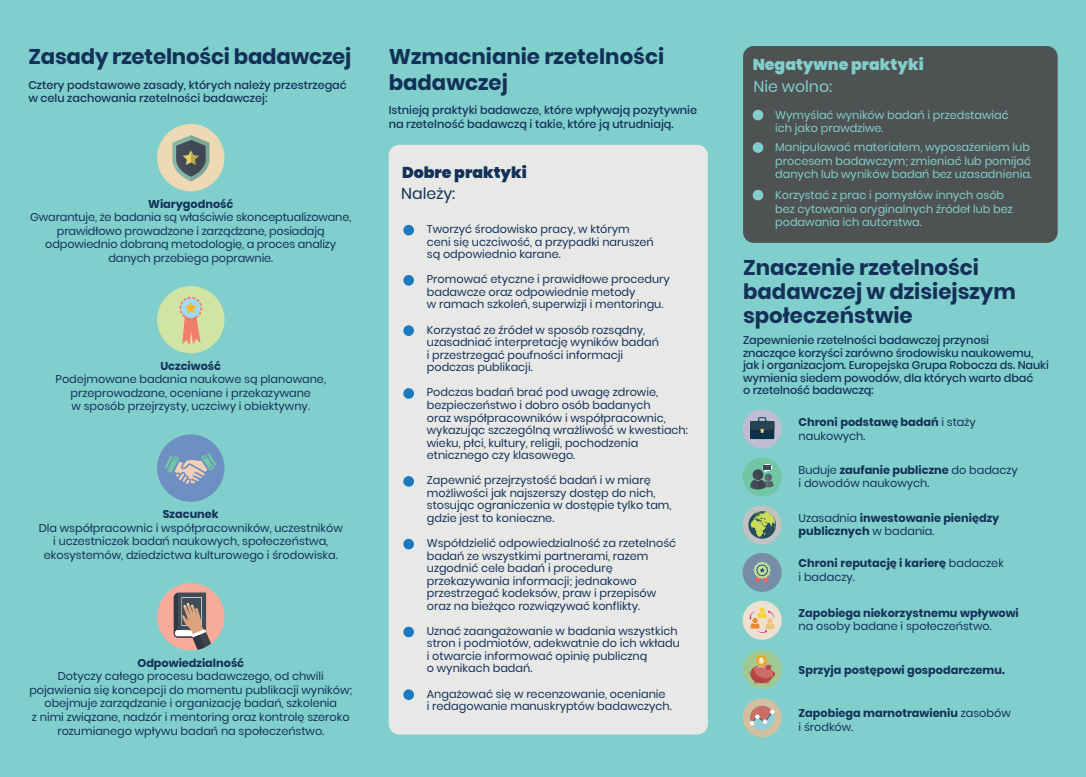
<style>
.page{position:relative;width:1086px;height:777px;background:#fff}
.page>*{position:absolute;margin:0;border:0;box-sizing:border-box;transform-origin:0 0}
.t1{font:700 21.25px/23.8px "Poppins";color:#133158}
.t2{font:900 15.75px "Poppins";color:#81cfcd}
.t3{font:900 15.75px "Poppins";color:#133158}
.t4{font:15.75px "Poppins";color:#81cfcd}
.t5{font:15.75px "Poppins";color:#133158}
.t6{font:11.25px/12.5px "Poppins";color:#133158}
.t7{font:500 11.25px/12.5px "Poppins";letter-spacing:-.01em;color:#133158}
.t8{font:700 11.25px/13.5px "Poppins";color:#133158}
.t9{font:11.25px/13.5px "Poppins";color:#81cfcd}
.s1{font-weight:400}
.s2{font-weight:700}
</style>
<div class="page">
<div style="left:0;top:0;width:1085px;height:777px;background:#81cfcd"></div>
<div style="left:157px;top:434px;width:67px;height:68px;background:#6d8fc1;border-radius:50%"></div>
<svg style="left:165px;top:453px;width:51px;height:31px"></svg>
<div style="left:157px;top:286px;width:67px;height:67px;background:#d1e4a3;border-radius:50%"></div>
<svg style="left:179px;top:296px;width:23px;height:49px"></svg>
<div style="left:157px;top:583px;width:67px;height:67px;background:#f8ab9b;border-radius:50%"></div>
<svg style="left:173px;top:593px;width:38px;height:56px"></svg>
<div style="left:157px;top:124px;width:67px;height:67px;background:#edd9b3;border-radius:50%"></div>
<svg style="left:172px;top:135px;width:37px;height:46px"></svg>
<div style="left:388px;top:145px;width:319px;height:589px;background:#e8e9e7;border-radius:11px"></div>
<div style="left:403px;top:225px;width:11px;height:10px;background:#1b79bf;border-radius:50%"></div>
<div style="left:403px;top:275px;width:11px;height:11px;background:#1b79bf;border-radius:50%"></div>
<div style="left:403px;top:325px;width:11px;height:11px;background:#1b79bf;border-radius:50%"></div>
<div style="left:403px;top:388px;width:11px;height:11px;background:#1b79bf;border-radius:50%"></div>
<div style="left:403px;top:476px;width:11px;height:11px;background:#1b79bf;border-radius:50%"></div>
<div style="left:403px;top:539px;width:11px;height:10px;background:#1b79bf;border-radius:50%"></div>
<div style="left:403px;top:626px;width:11px;height:11px;background:#1b79bf;border-radius:50%"></div>
<div style="left:403px;top:689px;width:11px;height:11px;background:#1b79bf;border-radius:50%"></div>
<div style="left:742px;top:46px;width:315px;height:197px;background:#4f5252;border-radius:11px"></div>
<div style="left:752px;top:110px;width:11px;height:10px;background:#81cfcd;border-radius:50%"></div>
<div style="left:752px;top:142px;width:11px;height:11px;background:#81cfcd;border-radius:50%"></div>
<div style="left:752px;top:190px;width:11px;height:10px;background:#81cfcd;border-radius:50%"></div>
<div style="left:742px;top:409px;width:39px;height:39px;background:#bebdd3;border-radius:50%"></div>
<svg style="left:750px;top:417px;width:24px;height:22px"></svg>
<div style="left:742px;top:457px;width:39px;height:39px;background:#71c7a4;border-radius:50%"></div>
<svg style="left:750px;top:464px;width:23px;height:25px"></svg>
<div style="left:742px;top:553px;width:39px;height:39px;background:#778ca5;border-radius:50%"></div>
<svg style="left:753px;top:561px;width:17px;height:22px"></svg>
<div style="left:742px;top:505px;width:39px;height:39px;background:#c1c2c1;border-radius:50%"></div>
<svg style="left:746px;top:509px;width:31px;height:32px"></svg>
<div style="left:742px;top:698px;width:39px;height:39px;background:#d0c0a1;border-radius:50%"></div>
<svg style="left:749px;top:705px;width:25px;height:25px"></svg>
<div style="left:742px;top:650px;width:39px;height:39px;background:#a0c991;border-radius:50%"></div>
<svg style="left:747px;top:655px;width:27px;height:28px"></svg>
<div style="left:742px;top:601px;width:39px;height:39px;background:#ece1d1;border-radius:50%"></div>
<svg style="left:749px;top:607px;width:25px;height:26px"></svg>
<h1 class="t1" style="left:28px;top:45px;width:324px">Zasady rzetelności badawczej</h1>
<p class="t7" style="left:28px;top:78px;width:320px;line-height:13.5px">Cztery podstawowe zasady, których należy przestrzegać w celu zachowania rzetelności badawczej:</p>
<p class="t8" style="left:148px;top:197px;width:87px">Wiarygodność</p>
<p class="t6" style="left:30px;top:211px;width:322px;line-height:13.5px;text-align:center">Gwarantuje, że badania są właściwie skonceptualizowane, prawidłowo prowadzone i zarządzane, posiadają odpowiednio dobraną metodologię, a proces analizy danych przebiega poprawnie.</p>
<p class="t8" style="left:160px;top:359px;width:62px">Uczciwość</p>
<p class="t6" style="left:56px;top:373px;width:272px;line-height:13.5px;text-align:center">Podejmowane badania naukowe są planowane, przeprowadzane, oceniane i przekazywane<br>w sposób przejrzysty, uczciwy i obiektywny.</p>
<p class="t8" style="left:163px;top:508px;width:57px">Szacunek</p>
<p class="t6" style="left:39px;top:521px;width:305px;line-height:13.5px;text-align:center">Dla współpracownic i współpracowników, uczestników i uczestniczek badań naukowych, społeczeństwa, ekosystemów, dziedzictwa kulturowego i środowiska.</p>
<p class="t8" style="left:137px;top:656px;width:108px">Odpowiedzialność</p>
<p class="t6" style="left:29px;top:670px;width:324px;line-height:13.5px;text-align:center">Dotyczy całego procesu badawczego, od chwili pojawienia się koncepcji do momentu publikacji wyników; obejmuje zarządzanie i organizację badań, szkolenia<br>z nimi związane, nadzór i mentoring oraz kontrolę szeroko rozumianego wpływu badań na społeczeństwo.</p>
<h1 class="t1" style="left:388px;top:44px;width:277px;line-height:25.5px">Wzmacnianie rzetelności badawczej</h1>
<p class="t7" style="left:388px;top:103px;width:310px;line-height:13.5px">Istnieją praktyki badawcze, które wpływają pozytywnie na rzetelność badawczą i takie, które ją utrudniają.</p>
<h2 class="t3" style="left:402px;top:163px;width:126px">Dobre praktyki</h2>
<h2 class="t5" style="left:401px;top:185px;width:56px">Należy:</h2>
<p class="t6" style="left:426px;top:223px;width:228px">Tworzyć środowisko pracy, w którym ceni się uczciwość, a przypadki naruszeń są odpowiednio karane.</p>
<p class="t6" style="left:426px;top:273px;width:244px">Promować etyczne i prawidłowe procedury badawcze oraz odpowiednie metody<br>w ramach szkoleń, superwizji i mentoringu.</p>
<p class="t6" style="left:426px;top:323px;width:233px">Korzystać ze źródeł w sposób rozsądny, uzasadniać interpretację wyników badań i przestrzegać poufności informacji podczas publikacji.</p>
<p class="t6" style="left:426px;top:386px;width:262px">Podczas badań brać pod uwagę zdrowie, bezpieczeństwo i dobro osób badanych<br>oraz współpracowników i współpracownic, wykazując szczególną wrażliwość w kwestiach: wieku, płci, kultury, religii, pochodzenia etnicznego czy klasowego.</p>
<p class="t6" style="left:426px;top:474px;width:246px">Zapewnić przejrzystość badań i w miarę możliwości jak najszerszy dostęp do nich, stosując ograniczenia w dostępie tylko tam, gdzie jest to konieczne.</p>
<p class="t6" style="left:426px;top:537px;width:251px">Współdzielić odpowiedzialność za rzetelność badań ze wszystkimi partnerami, razem uzgodnić cele badań i procedurę przekazywania informacji; jednakowo przestrzegać kodeksów, praw i przepisów oraz na bieżąco rozwiązywać konflikty.</p>
<p class="t6" style="left:426px;top:625px;width:254px">Uznać zaangażowanie w badania wszystkich stron i podmiotów, adekwatnie do ich wkładu i otwarcie informować opinię publiczną<br>o wynikach badań.</p>
<p class="t6" style="left:426px;top:687px;width:246px">Angażować się w recenzowanie, ocenianie<br>i redagowanie manuskryptów badawczych.</p>
<h2 class="t2" style="left:752px;top:55px;width:173px">Negatywne praktyki</h2>
<p class="t9" style="left:775px;top:108px;width:235px">Wymyślać wyników badań i przedstawiać ich jako prawdziwe.</p>
<p class="t9" style="left:775px;top:141px;width:258px">Manipulować materiałem, wyposażeniem lub procesem badawczym; zmieniać lub pomijać danych lub wyników badań bez uzasadnienia.</p>
<p class="t9" style="left:775px;top:188px;width:239px">Korzystać z prac i pomysłów innych osób bez cytowania oryginalnych źródeł lub bez podawania ich autorstwa.</p>
<h2 class="t4" style="left:753px;top:77px;width:80px">Nie wolno:</h2>
<h1 class="t1" style="left:742px;top:256px;width:274px">Znaczenie rzetelności badawczej w dzisiejszym społeczeństwie</h1>
<p class="t7" style="left:742px;top:334px;width:307px">Zapewnienie rzetelności badawczej przynosi<br>znaczące korzyści zarówno środowisku naukowemu, jak i organizacjom. Europejska Grupa Robocza ds. Nauki wymienia siedem powodów, dla których warto dbać<br>o rzetelność badawczą:</p>
<p class="t8" style="left:798px;top:415px;width:179px">Chroni podstawę badań <span class="s1">i staży naukowych.</span></p>
<p class="t6" style="left:798px;top:463px;width:221px;line-height:13.5px">Buduje <span class="s2">zaufanie publiczne</span> do badaczy i dowodów naukowych.</p>
<p class="t8" style="left:798px;top:511px;width:202px"><span class="s1">Uzasadnia</span> inwestowanie pieniędzy publicznych <span class="s1">w badania.</span></p>
<p class="t8" style="left:798px;top:557px;width:207px">Chroni reputację i karierę <span class="s1">badaczek i badaczy.</span></p>
<p class="t8" style="left:798px;top:606px;width:222px">Zapobiega niekorzystnemu wpływowi</p>
<p class="t6" style="left:798px;top:620px;width:194px">na osoby badane i społeczeństwo.</p>
<p class="t8" style="left:798px;top:663px;width:208px">Sprzyja postępowi gospodarczemu.</p>
<p class="t8" style="left:798px;top:706px;width:214px">Zapobiega marnotrawieniu <span class="s1">zasobów i środków.</span></p>
</div>
